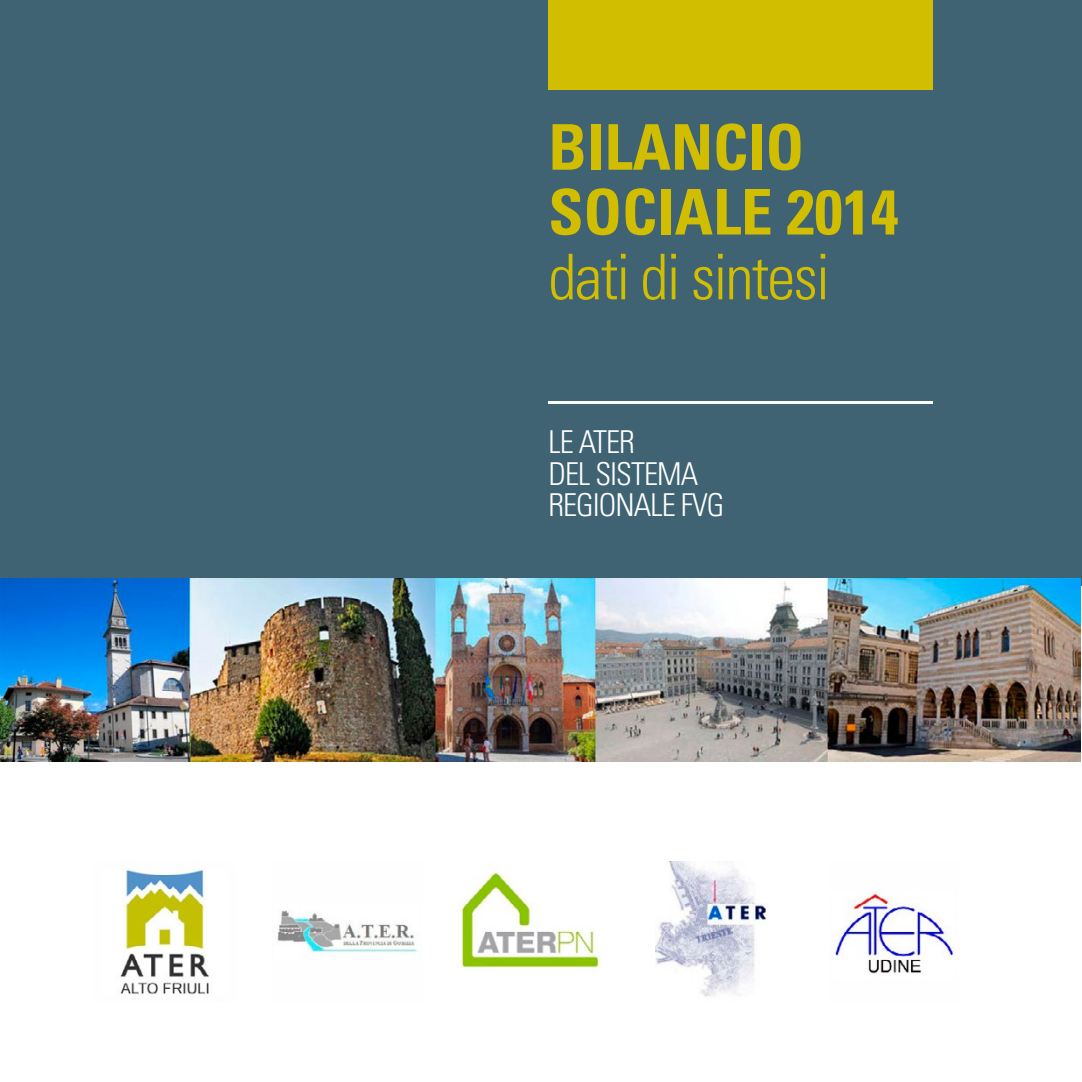
<style>
.page{position:relative;width:1082px;height:1082px;background:#fff}
.page>*{position:absolute;margin:0;border:0;box-sizing:border-box;transform-origin:0 0}
.t1{font:700 condensed 63px/64.8px "Univers LT Std";color:#d1be00}
.t2{font:300 condensed 63px "Univers LT Std";letter-spacing:-.03em;color:#d1be00}
.t3{font:300 condensed 31.5px/31.5px "Univers LT Std";letter-spacing:-.03em;color:#fff}
</style>
<div class="page">
<div style="left:0;top:0;width:1081px;height:585px;background:#3f6373"></div>
<img style="left:120px;top:869px;width:89px;height:126px">
<img style="left:277px;top:910px;width:141px;height:43px">
<img style="left:457px;top:872px;width:143px;height:96px">
<img style="left:655px;top:861px;width:112px;height:136px">
<img style="left:835px;top:891px;width:119px;height:83px">
<hr style="left:548px;top:401px;width:385px;height:3px;background:#fff">
<img style="left:0;top:578px;width:1080px;height:183px">
<div style="left:548px;top:0;width:385px;height:89px;background:#d1be00"></div>
<h1 class="t1" style="left:548px;top:115px;width:351px">BILANCIO<br>SOCIALE 2014</h1>
<h1 class="t2" style="left:548px;top:239px;width:283px">dati di sintesi</h1>
<p class="t3" style="left:548px;top:426px;width:177px">LE ATER<br>DEL SISTEMA<br>REGIONALE FVG</p>
</div>
